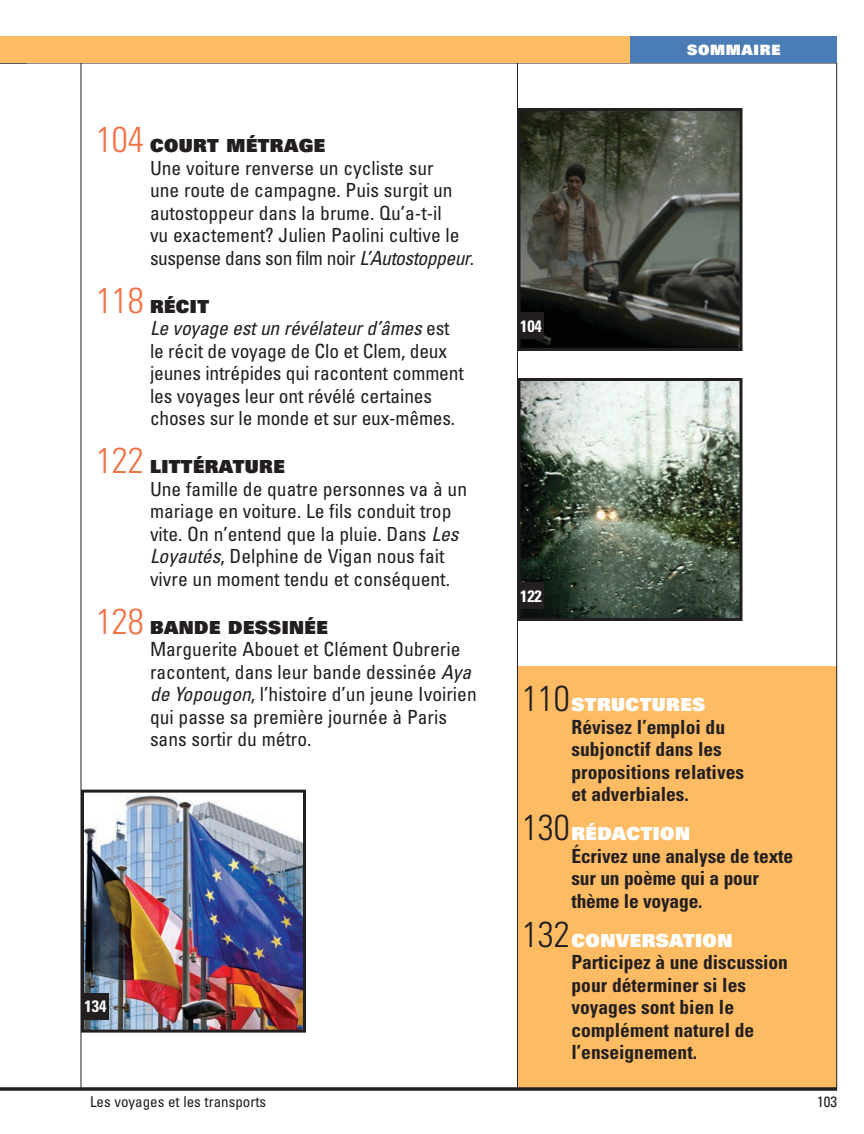
<style>
.page{position:relative;width:864px;height:1134px;background:#fff}
.page>*{position:absolute;margin:0;border:0;box-sizing:border-box;transform-origin:0 0}
.t1{font:condensed 19.5px/22.5px "Univers LT Std";color:#231f20}
.t2{font:700 condensed 19.5px/22.5px "Univers LT Std";color:#231f20}
.t3{font:18px "Univers LT Std X Black";letter-spacing:.025em;color:#231f20}
.t4{font:18px "Univers LT Std X Black";letter-spacing:.025em;color:#fff}
.t5{font:700 condensed 16.5px "Univers LT Std";color:#fff}
.t6{font:condensed 15px "Univers LT Std";color:#231f20}
.t7{font:14.25px "Univers LT Std X Black";letter-spacing:.05em;color:#fff}
.s1{font-family:"Univers LT Std";font-weight:300;font-stretch:condensed;font-size:36px;color:#f37043}
.s2{font-style:italic}
.s3{font-family:"Univers LT Std";font-weight:300;font-stretch:condensed;font-size:36px;color:#231f20}
</style>
<div class="page">
<img style="left:522px;top:382px;width:216px;height:235px">
<div style="left:518px;top:378px;width:224px;height:243px;border:3px solid #231f20"></div>
<img style="left:522px;top:112px;width:216px;height:235px">
<div style="left:518px;top:108px;width:224px;height:243px;border:3px solid #231f20"></div>
<img style="left:85px;top:795px;width:217px;height:234px">
<div style="left:81px;top:790px;width:225px;height:243px;border:3px solid #231f20"></div>
<div style="left:518px;top:582px;width:26px;height:27px;background:#231f20"></div>
<div style="left:518px;top:666px;width:319px;height:423px;background:#fdbb64"></div>
<div style="left:518px;top:312px;width:26px;height:27px;background:#231f20"></div>
<div style="left:82px;top:993px;width:27px;height:27px;background:#231f20"></div>
<hr style="left:0;top:63px;width:837px;height:1px;background:#231f20">
<svg style="left:0;top:63px;width:27px;height:1px"></svg>
<div style="left:0;top:36px;width:633px;height:27px;background:#fdbb64"></div>
<div style="left:630px;top:36px;width:207px;height:27px;background:#4a7cb6"></div>
<hr style="left:517px;top:63px;width:1px;height:1026px;background:#231f20">
<hr style="left:81px;top:63px;width:1px;height:1026px;background:#231f20">
<hr style="left:836px;top:63px;width:1px;height:1026px;background:#231f20">
<hr style="left:0;top:1088px;width:837px;height:2px;background:#231f20">
<p class="t3" style="left:96px;top:134px;width:231px"><span class="s1">104</span> COURT MÉTRAGE</p>
<p class="t1" style="left:150px;top:156px;width:326px">Une voiture renverse un cycliste sur<br>une route de campagne. Puis surgit un autostoppeur dans la brume. Qu’a-t-il<br>vu exactement? Julien Paolini cultive le suspense dans son film noir <span class="s2">L’Autostoppeur</span>.</p>
<p class="t3" style="left:96px;top:294px;width:115px"><span class="s1">118</span> RÉCIT</p>
<p class="t1" style="left:150px;top:317px;width:315px"><span class="s2">Le voyage est un révélateur d’âmes</span> est le récit de voyage de Clo et Clem, deux jeunes intrépides qui racontent comment les voyages leur ont révélé certaines choses sur le monde et sur eux-mêmes.</p>
<p class="t3" style="left:96px;top:455px;width:190px"><span class="s1">122</span> LITTÉRATURE</p>
<p class="t1" style="left:150px;top:477px;width:319px">Une famille de quatre personnes va à un mariage en voiture. Le fils conduit trop vite. On n’entend que la pluie. Dans <span class="s2">Les Loyautés</span>, Delphine de Vigan nous fait vivre un moment tendu et conséquent.</p>
<p class="t3" style="left:96px;top:615px;width:233px"><span class="s1">128</span> BANDE DESSINÉE</p>
<p class="t1" style="left:150px;top:638px;width:328px">Marguerite Abouet et Clément Oubrerie racontent, dans leur bande dessinée <span class="s2">Aya de Yopougon</span>, l’histoire d’un jeune Ivoirien qui passe sa première journée à Paris sans sortir du métro.</p>
<p class="t5" style="left:85px;top:996px;width:23px">134</p>
<p class="t5" style="left:520px;top:316px;width:23px">104</p>
<p class="t5" style="left:520px;top:586px;width:23px">122</p>
<p class="t7" style="left:687px;top:40px;width:95px">SOMMAIRE</p>
<p class="t4" style="left:522px;top:693px;width:185px"><span class="s3">110</span>STRUCTURES</p>
<p class="t2" style="left:572px;top:715px;width:174px">Révisez l’emploi du subjonctif dans les propositions relatives et adverbiales.</p>
<p class="t4" style="left:522px;top:822px;width:170px"><span class="s3">130</span>RÉDACTION</p>
<p class="t2" style="left:572px;top:844px;width:223px">Écrivez une analyse de texte sur un poème qui a pour thème le voyage.</p>
<p class="t4" style="left:522px;top:928px;width:212px"><span class="s3">132</span>CONVERSATION</p>
<p class="t2" style="left:572px;top:951px;width:218px">Participez à une discussion pour déterminer si les voyages sont bien le complément naturel de l’enseignement.</p>
<p class="t6" style="left:90px;top:1093px;width:178px">Les voyages et les transports</p>
<p class="t6" style="left:817px;top:1093px;width:21px">103</p>
</div>
